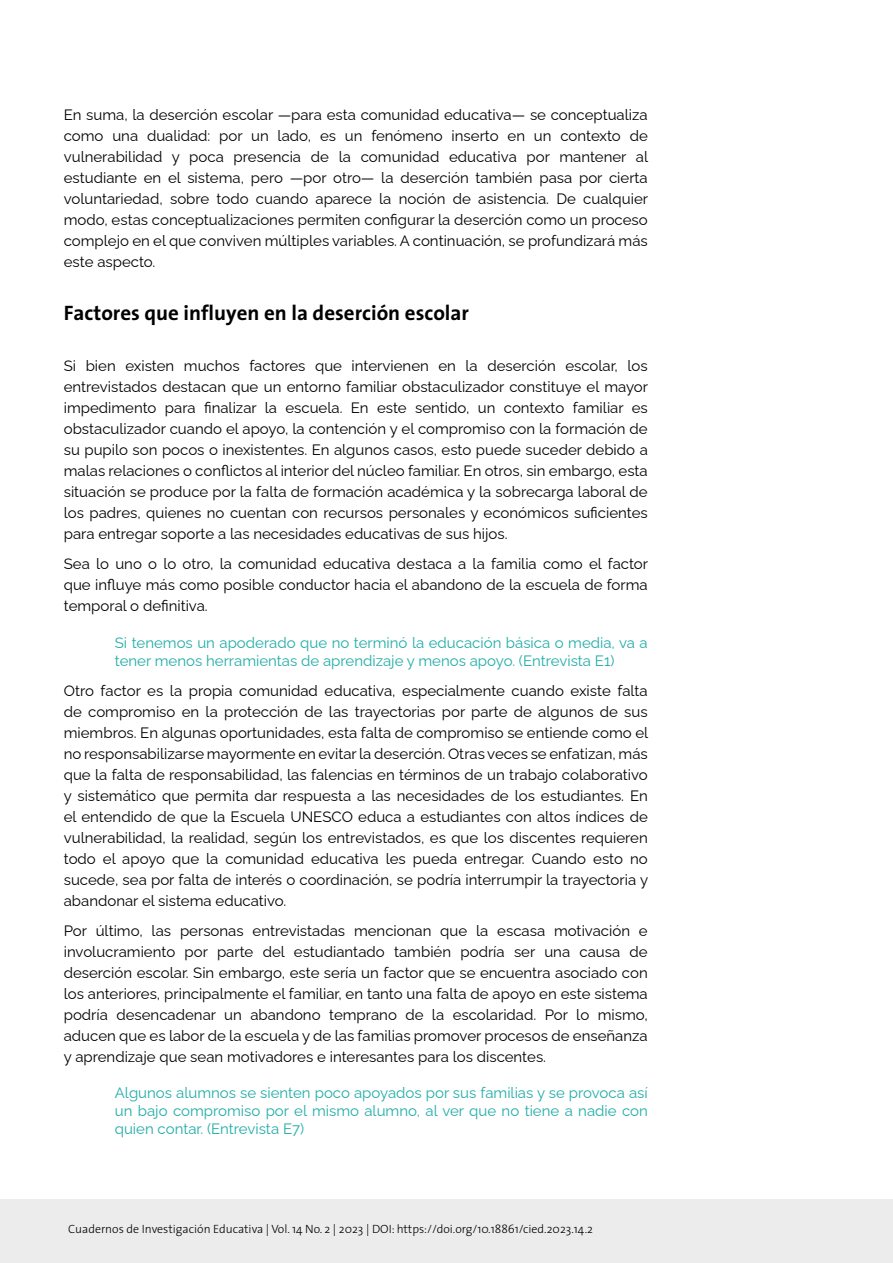
<style>
.page{position:relative;width:893px;height:1263px;background:#fff}
.page>*{position:absolute;margin:0;border:0;box-sizing:border-box;transform-origin:0 0}
.t1{font:700 21px "The Sans";color:#000}
.t2{font:15px/21px "Raleway";color:#000;text-align:justify}
.t3{font:15px/18px "Raleway";color:#21ada8}
.t4{font:300 12px "The Sans";color:#000}
</style>
<div class="page">
<div style="left:0;top:1199px;width:893px;height:64px;background:#ececed"></div>
<p class="t2" style="left:64px;top:103px;width:586px">En suma, la deserción escolar —para esta comunidad educativa— se conceptualiza como una dualidad: por un lado, es un fenómeno inserto en un contexto de vulnerabilidad y poca presencia de la comunidad educativa por mantener al estudiante en el sistema, pero —por otro— la deserción también pasa por cierta voluntariedad, sobre todo cuando aparece la noción de asistencia. De cualquier modo, estas conceptualizaciones permiten configurar la deserción como un proceso complejo en el que conviven múltiples variables. A continuación, se profundizará más este aspecto.</p>
<h1 class="t1" style="left:64px;top:295px;width:407px">Factores que influyen en la deserción escolar</h1>
<p class="t2" style="left:64px;top:353px;width:586px">Si bien existen muchos factores que intervienen en la deserción escolar, los entrevistados destacan que un entorno familiar obstaculizador constituye el mayor impedimento para finalizar la escuela. En este sentido, un contexto familiar es obstaculizador cuando el apoyo, la contención y el compromiso con la formación de su pupilo son pocos o inexistentes. En algunos casos, esto puede suceder debido a malas relaciones o conflictos al interior del núcleo familiar. En otros, sin embargo, esta situación se produce por la falta de formación académica y la sobrecarga laboral de los padres, quienes no cuentan con recursos personales y económicos suficientes para entregar soporte a las necesidades educativas de sus hijos.</p>
<p class="t2" style="left:64px;top:551px;width:586px">Sea lo uno o lo otro, la comunidad educativa destaca a la familia como el factor que influye más como posible conductor hacia el abandono de la escuela de forma temporal o definitiva.</p>
<p class="t3" style="left:115px;top:632px;width:534px">Si tenemos un apoderado que no terminó la educación básica o media, va a tener menos herramientas de aprendizaje y menos apoyo. (Entrevista E1)</p>
<p class="t2" style="left:64px;top:679px;width:586px">Otro factor es la propia comunidad educativa, especialmente cuando existe falta de compromiso en la protección de las trayectorias por parte de algunos de sus miembros. En algunas oportunidades, esta falta de compromiso se entiende como el no responsabilizarse mayormente en evitar la deserción. Otras veces se enfatizan, más que la falta de responsabilidad, las falencias en términos de un trabajo colaborativo y sistemático que permita dar respuesta a las necesidades de los estudiantes. En el entendido de que la Escuela UNESCO educa a estudiantes con altos índices de vulnerabilidad, la realidad, según los entrevistados, es que los discentes requieren todo el apoyo que la comunidad educativa les pueda entregar. Cuando esto no sucede, sea por falta de interés o coordinación, se podría interrumpir la trayectoria y abandonar el sistema educativo.</p>
<p class="t2" style="left:64px;top:919px;width:585px">Por último, las personas entrevistadas mencionan que la escasa motivación e involucramiento por parte del estudiantado también podría ser una causa de deserción escolar. Sin embargo, este sería un factor que se encuentra asociado con los anteriores, principalmente el familiar, en tanto una falta de apoyo en este sistema podría desencadenar un abandono temprano de la escolaridad. Por lo mismo, aducen que es labor de la escuela y de las familias promover procesos de enseñanza y aprendizaje que sean motivadores e interesantes para los discentes.</p>
<p class="t3" style="left:115px;top:1082px;width:534px;text-align:justify">Algunos alumnos se sienten poco apoyados por sus familias y se provoca así un bajo compromiso por el mismo alumno, al ver que no tiene a nadie con quien contar. (Entrevista E7)</p>
<p class="t4" style="left:68px;top:1218px;width:526px">Cuadernos de Investigación Educativa | Vol. 14 No. 2 | 2023 | DOI: https://doi.org/10.18861/cied.2023.14.2</p>
</div>
